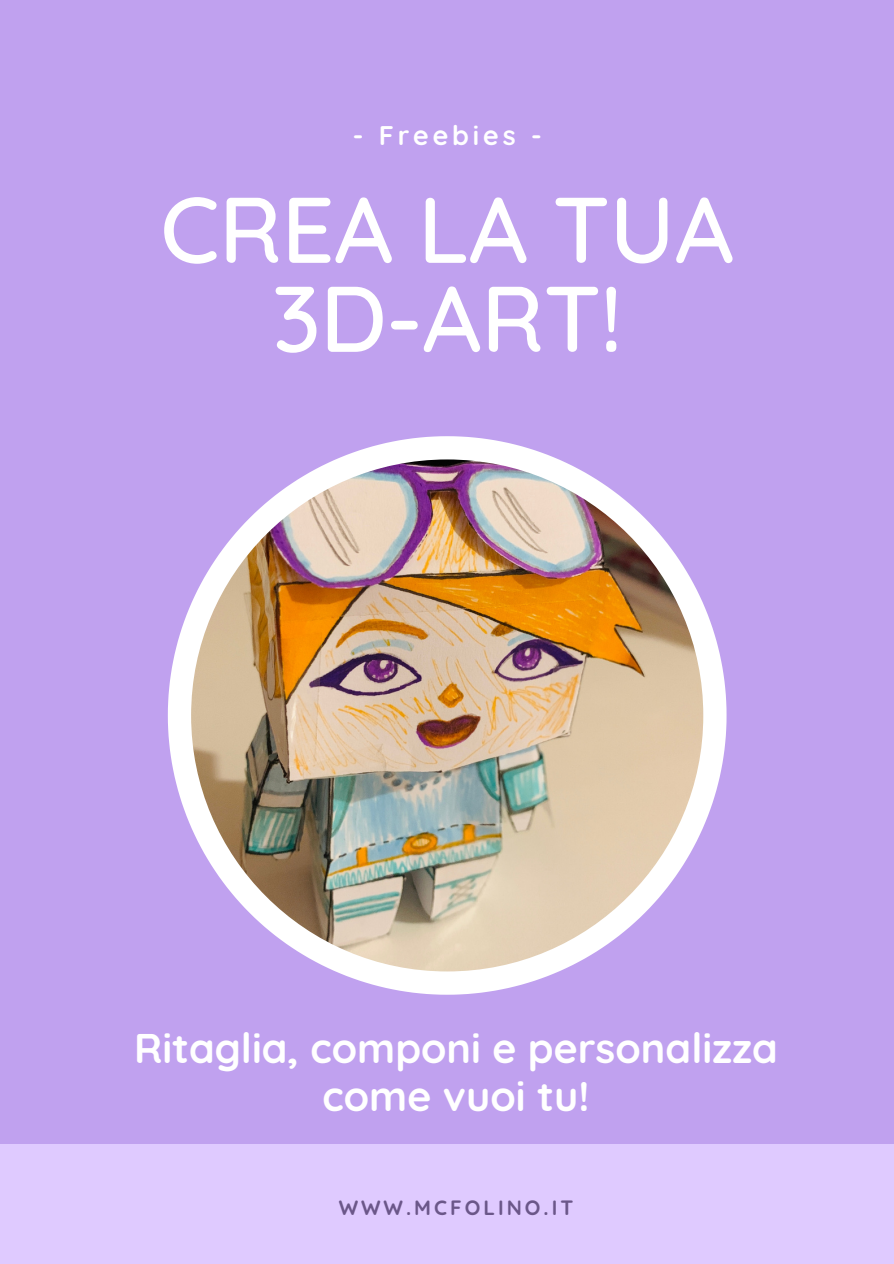
<style>
.page{position:relative;width:894px;height:1264px;background:#fff}
.page>*{position:absolute;margin:0;border:0;box-sizing:border-box;transform-origin:0 0}
.t1{font:500 93px/88.9px "Quicksand";letter-spacing:-.005em;color:#fff;text-align:center}
.t2{font:700 41.25px/47.8px "Quicksand";color:#fff;text-align:center}
.t3{font:700 26.85px "Quicksand";letter-spacing:.145em;color:#fff}
.t4{font:700 20.7px "Quicksand";letter-spacing:.145em;color:#6b5789}
</style>
<div class="page">
<div style="left:0;top:0;width:893px;height:1263px;background:#c0a1ef"></div>
<svg style="left:168px;top:436px;width:558px;height:558px"></svg>
<img style="left:191px;top:459px;width:512px;height:512px;border-radius:50%">
<div style="left:0;top:1144px;width:893px;height:119px;background:#dfcaff"></div>
<p class="t3" style="left:352px;top:118px;width:190px">- Freebies -</p>
<p class="t1" style="left:160px;top:183px;width:575px">CREA LA TUA<br>3D-ART!</p>
<p class="t2" style="left:134px;top:1023px;width:645px">Ritaglia, componi e personalizza come vuoi tu!</p>
<p class="t4" style="left:338px;top:1193px;width:236px">WWW.MCFOLINO.IT</p>
</div>
